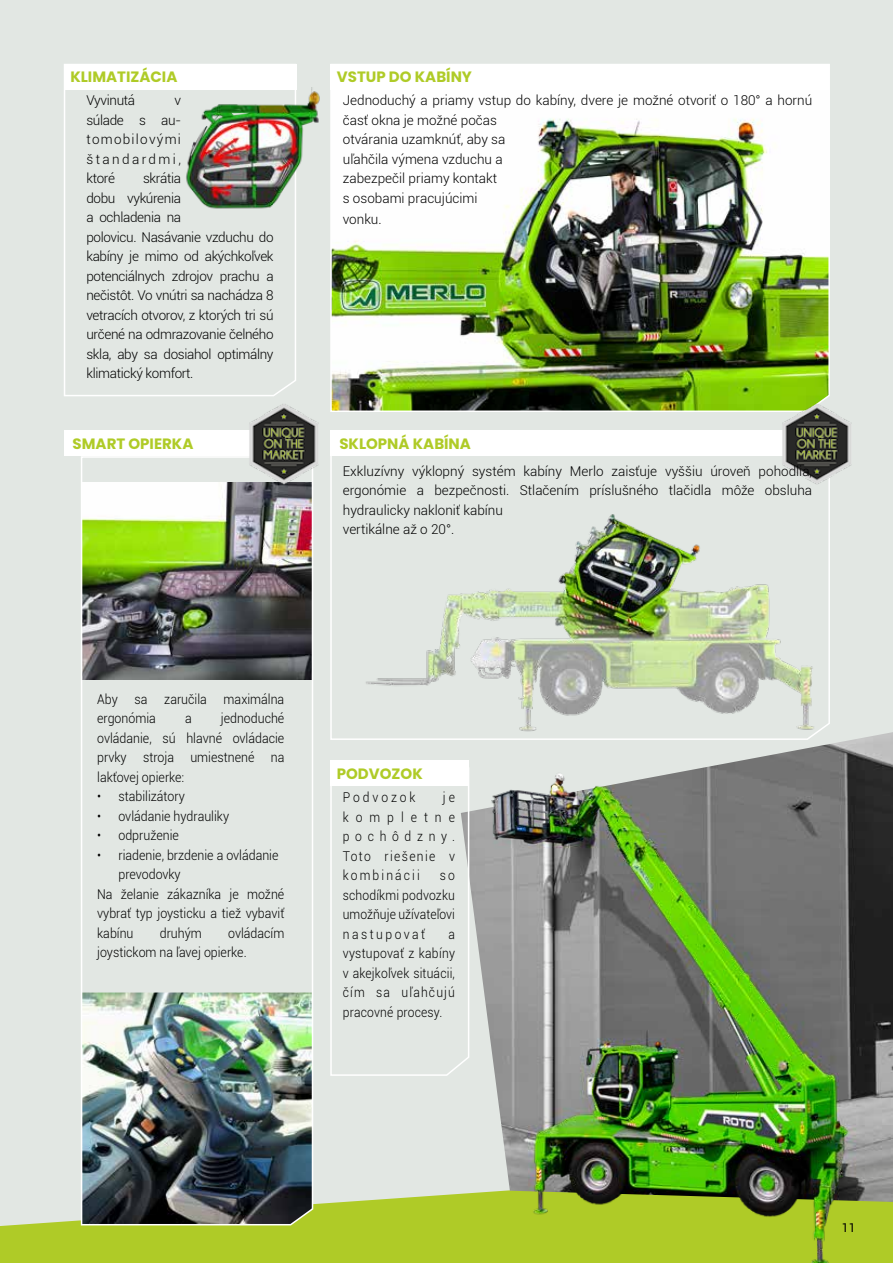
<style>
.page{position:relative;width:893px;height:1263px;background:#e2e7e3}
.page>*{position:absolute;margin:0;border:0;box-sizing:border-box;transform-origin:0 0}
.t1{font:700 15px "Poppins";color:#afcb27}
.t2{font:300 13.5px/19.5px "Roboto";color:#000}
.t3{font:300 13.5px/19.5px "Roboto";color:#000;scale:.92 1}
.t4{font:300 13.5px/19.5px "Roboto";letter-spacing:-.025em;color:#000}
.t5{font:300 13.5px/19.5px "Roboto";color:#000;text-align:justify;scale:.9 1}
.t6{font:300 13.5px "Roboto";letter-spacing:.235em;color:#000;scale:.9 1}
.t7{font:12px "Roboto";color:#000}
</style>
<div class="page">
<svg style="left:0;top:1194px;width:446px;height:69px;background:#b5ce3f"></svg>
<svg style="left:330px;top:430px;width:500px;height:310px"></svg>
<img style="left:330px;top:64px;width:500px;height:348px">
<div style="left:330px;top:64px;width:499px;height:25px;background:#fff"></div>
<img style="left:80px;top:456px;width:234px;height:770px">
<img style="left:446px;top:698px;width:447px;height:565px">
<div style="left:330px;top:760px;width:139px;height:25px;background:#fff"></div>
<svg style="left:64px;top:64px;width:233px;height:332px"></svg>
<svg style="left:330px;top:766px;width:140px;height:310px"></svg>
<img style="left:181px;top:87px;width:139px;height:127px">
<div style="left:64px;top:431px;width:232px;height:25px;background:#fff"></div>
<img style="left:780px;top:404px;width:72px;height:82px">
<img style="left:247px;top:404px;width:72px;height:82px">
<p class="t1" style="left:70px;top:68px;width:109px">KLIMATIZÁCIA</p>
<p class="t1" style="left:337px;top:68px;width:137px">VSTUP DO KABÍNY</p>
<p class="t4" style="left:86px;top:90px;width:50px">Vyvinutá</p>
<p class="t2" style="left:86px;top:90px;width:96px;text-align:justify;text-indent:88px">v súlade s au&shy;tomobilovými štandardmi, ktoré</p>
<p class="t4" style="left:86px;top:168px;width:189px;text-indent:57px">skrátia<br>dobu vykúrenia<br>a ochladenia na<br>polovicu. Nasávanie vzduchu do kabíny je mimo od akýchkoľvek potenciálnych zdrojov prachu a nečistôt. Vo vnútri sa nachádza 8 vetracích otvorov, z ktorých tri sú určené na odmrazovanie čelného skla, aby sa dosiahol optimálny klimatický komfort.</p>
<p class="t2" style="left:343px;top:90px;width:471px">Jednoduchý a priamy vstup do kabíny, dvere je možné otvoriť o 180° a hornú časť okna je možné počas<br>otvárania uzamknúť, aby sa<br>uľahčila výmena vzduchu a<br>zabezpečil priamy kontakt<br>s osobami pracujúcimi</p>
<p class="t2" style="left:343px;top:209px;width:40px">vonku.</p>
<p class="t1" style="left:73px;top:435px;width:122px">SMART OPIERKA</p>
<p class="t1" style="left:339px;top:435px;width:133px">SKLOPNÁ KABÍNA</p>
<p class="t2" style="left:343px;top:461px;width:471px">Exkluzívny výklopný systém kabíny Merlo zaisťuje vyššiu úroveň pohodlia, ergonómie a bezpečnosti. Stlačením príslušného tlačidla môže obsluha hydraulicky nakloniť kabínu<br>vertikálne až o 20°.</p>
<p class="t3" style="left:97px;top:689px;width:205px">Aby sa zaručila maximálna ergonómia</p>
<p class="t3" style="left:97px;top:708px;width:205px;text-align:justify;text-indent:124px">jednoduché ovládanie, sú hlavné ovládacie prvky stroja umiestnené na lakťovej opierke:</p>
<p class="t3" style="left:97px;top:786px;width:97px">• stabilizátory</p>
<p class="t3" style="left:97px;top:806px;width:145px">• ovládanie hydrauliky</p>
<p class="t3" style="left:97px;top:825px;width:90px">• odpruženie</p>
<p class="t3" style="left:97px;top:845px;width:199px">• riadenie, brzdenie a ovládanie</p>
<p class="t3" style="left:118px;top:864px;width:69px">prevodovky</p>
<p class="t3" style="left:97px;top:884px;width:205px">Na želanie zákazníka je možné</p>
<p class="t3" style="left:97px;top:903px;width:205px">vybrať typ joysticku a tiež vybaviť</p>
<p class="t3" style="left:97px;top:923px;width:41px">kabínu</p>
<p class="t3" style="left:160px;top:923px;width:47px">druhým</p>
<p class="t3" style="left:185px;top:708px;width:9px">a</p>
<p class="t3" style="left:97px;top:923px;width:205px;text-indent:131px">ovládacím joystickom na ľavej opierke.</p>
<p class="t1" style="left:337px;top:764px;width:87px">PODVOZOK</p>
<p class="t5" style="left:343px;top:787px;width:126px;text-indent:100px">je kompletne pochôdzny.<br>Toto riešenie v kombinácii</p>
<p class="t6" style="left:343px;top:788px;width:82px">Podvozok</p>
<p class="t5" style="left:343px;top:865px;width:126px;text-indent:97px">so schodíkmi podvozku umožňuje užívateľovi nastupovať</p>
<p class="t5" style="left:343px;top:924px;width:126px;text-indent:106px">a vystupovať z kabíny v akejkoľvek situácii, čím sa uľahčujú pracovné procesy.</p>
<p class="t7" style="left:842px;top:1219px;width:15px">11</p>
</div>
